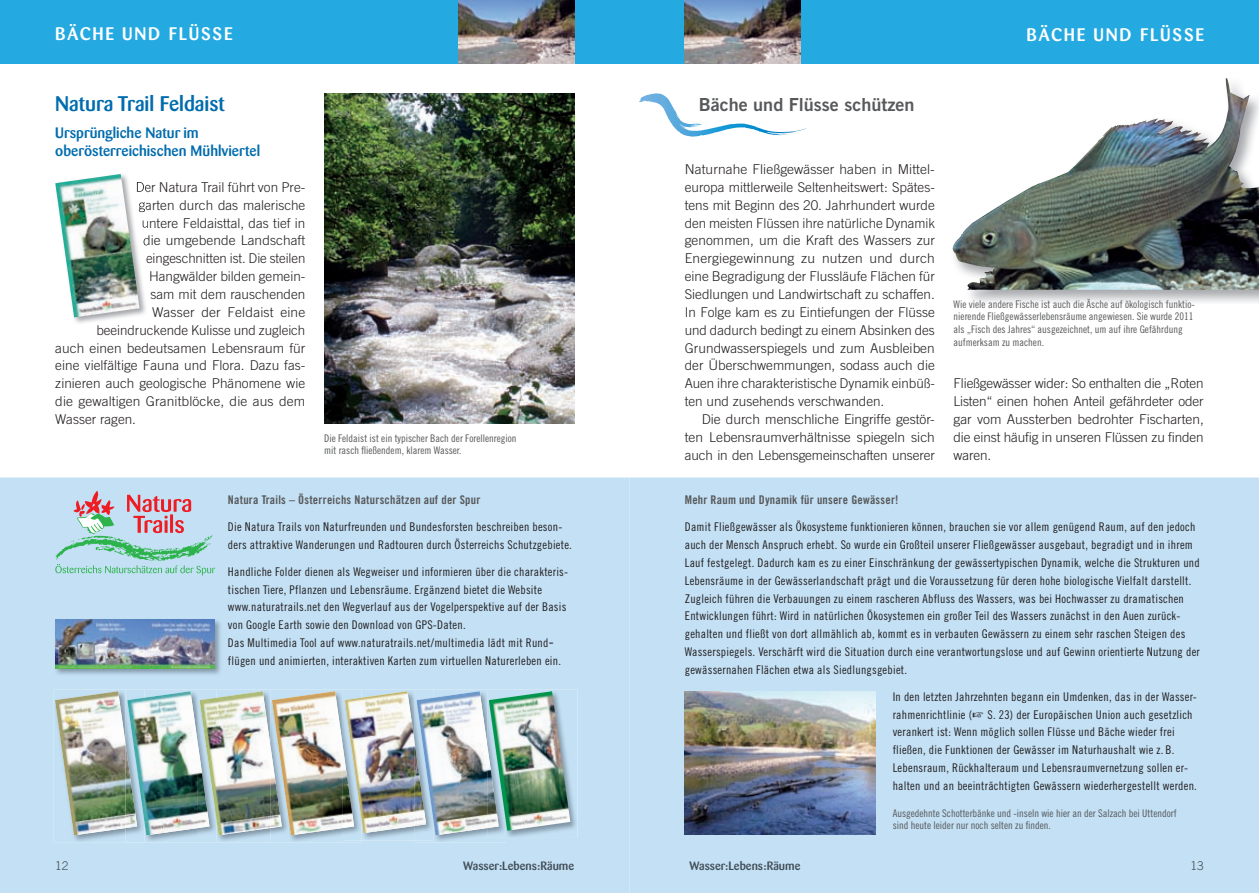
<style>
.page{position:relative;width:1259px;height:893px;background:#fff}
.page>*{position:absolute;margin:0;border:0;box-sizing:border-box;transform-origin:0 0}
.t1{font:500 21px "Barmeno Pro";color:#006cad}
.t2{font:500 18px "Barmeno Pro";letter-spacing:.1em;color:#fff}
.t3{font:18px "Trade Gothic LT Pro Bd 2";color:#57585a}
.t4{font:500 15px/17.9px "Barmeno Pro";color:#006cad}
.t5{font:300 13.5px/17.9px "Trade Gothic LT Pro";color:#231f20;text-align:justify}
.t6{font:12px/17.9px "Trade Gothic LT Pro Cn 18";letter-spacing:.02em;color:#231f20}
.t7{font:12px "Trade Gothic LT Pro Bd Cn 20";letter-spacing:.02em;color:#57585a}
.t8{font:500 12px "Barmeno Pro";color:#414d57}
.t9{font:300 12px "Trade Gothic";color:#414d57}
.t10{font:10.5px/12.6px "Trade Gothic LT Pro Cn 18";color:#57585a}
</style>
<div class="page">
<div style="left:0;top:0;width:1259px;height:64px;background:#24aae1"></div>
<img style="left:74px;top:212px;width:72px;height:111px">
<svg style="left:140px;top:182px;width:7px;height:10px"></svg>
<svg style="left:140px;top:202px;width:7px;height:10px"></svg>
<svg style="left:143px;top:218px;width:4px;height:48px"></svg>
<img style="left:55px;top:174px;width:85px;height:143px">
<div style="left:0;top:477px;width:629px;height:416px;background:#c3e0f4"></div>
<div style="left:57px;top:862px;width:11px;height:8px;background:#c3e0f4"></div>
<div style="left:463px;top:861px;width:111px;height:10px;background:#c3e0f4"></div>
<svg style="left:55px;top:491px;width:160px;height:84px;background:#b5cace"></svg>
<img style="left:324px;top:94px;width:250px;height:330px">
<img style="left:952px;top:78px;width:307px;height:212px">
<div style="left:629px;top:477px;width:630px;height:416px;background:#c3e0f4"></div>
<div style="left:1191px;top:862px;width:12px;height:9px;background:#c3e0f4"></div>
<div style="left:689px;top:861px;width:111px;height:10px;background:#c3e0f4"></div>
<img style="left:685px;top:692px;width:190px;height:143px">
<img style="left:685px;top:0;width:115px;height:64px">
<img style="left:458px;top:0;width:116px;height:64px">
<img style="left:53px;top:690px;width:145px;height:153px">
<img style="left:55px;top:691px;width:143px;height:144px">
<img style="left:126px;top:690px;width:18px;height:152px">
<img style="left:126px;top:744px;width:11px;height:84px">
<img style="left:217px;top:690px;width:53px;height:153px">
<img style="left:198px;top:690px;width:19px;height:153px">
<img style="left:198px;top:744px;width:2px;height:84px">
<img style="left:200px;top:691px;width:70px;height:144px">
<img style="left:289px;top:690px;width:72px;height:153px">
<img style="left:270px;top:690px;width:19px;height:153px">
<img style="left:270px;top:744px;width:2px;height:84px">
<img style="left:272px;top:691px;width:71px;height:144px">
<img style="left:361px;top:690px;width:54px;height:150px">
<img style="left:343px;top:690px;width:18px;height:150px">
<img style="left:343px;top:747px;width:2px;height:81px">
<img style="left:345px;top:691px;width:70px;height:142px">
<img style="left:415px;top:690px;width:91px;height:153px">
<img style="left:415px;top:744px;width:1px;height:82px">
<img style="left:416px;top:691px;width:71px;height:144px">
<img style="left:506px;top:690px;width:71px;height:148px">
<img style="left:487px;top:690px;width:19px;height:148px">
<img style="left:487px;top:744px;width:2px;height:84px">
<img style="left:489px;top:691px;width:81px;height:140px">
<img style="left:54px;top:618px;width:168px;height:58px">
<img style="left:55px;top:619px;width:160px;height:49px">
<svg style="left:639px;top:93px;width:60px;height:44px"></svg>
<h2 class="t2" style="left:55px;top:22px;width:179px">BÄCHE UND FLÜSSE</h2>
<h2 class="t2" style="left:1026px;top:23px;width:179px">BÄCHE UND FLÜSSE</h2>
<h1 class="t1" style="left:55px;top:90px;width:171px">Natura Trail Feldaist</h1>
<p class="t4" style="left:55px;top:124px;width:206px">Ursprüngliche Natur im oberösterreichischen Mühlviertel</p>
<p class="t5" style="left:136px;top:178px;width:171px">Der Natura Trail führt von Pre-</p>
<p class="t5" style="left:139px;top:196px;width:168px">garten durch das malerische</p>
<p class="t5" style="left:142px;top:214px;width:165px">untere Feldaisttal, das tief in</p>
<p class="t5" style="left:143px;top:231px;width:164px">die umgebende Landschaft</p>
<p class="t5" style="left:146px;top:249px;width:161px">eingeschnitten ist. Die steilen</p>
<p class="t5" style="left:149px;top:267px;width:158px">Hangwälder bilden gemein-</p>
<p class="t5" style="left:151px;top:285px;width:156px">sam mit dem rauschenden</p>
<p class="t5" style="left:152px;top:303px;width:155px">Wasser der Feldaist eine</p>
<p class="t5" style="left:97px;top:321px;width:210px">beeindruckende Kulisse und zugleich</p>
<p class="t5" style="left:55px;top:339px;width:252px">auch einen bedeutsamen Lebensraum für</p>
<p class="t5" style="left:55px;top:356px;width:252px">eine vielfältige Fauna und Flora. Dazu fas-</p>
<p class="t5" style="left:55px;top:374px;width:251px">zinieren auch geologische Phänomene wie</p>
<p class="t5" style="left:55px;top:392px;width:251px">die gewaltigen Granitblöcke, die aus dem</p>
<p class="t5" style="left:55px;top:410px;width:82px">Wasser ragen.</p>
<p class="t10" style="left:324px;top:432px;width:194px">Die Feldaist ist ein typischer Bach der Forellenregion mit rasch fließendem, klarem Wasser.</p>
<p class="t7" style="left:228px;top:493px;width:254px">Natura Trails – Österreichs Naturschätzen auf der Spur</p>
<p class="t6" style="left:228px;top:518px;width:345px">Die Natura Trails von Naturfreunden und Bundesforsten beschreiben beson&shy;ders attraktive Wanderungen und Radtouren durch Österreichs Schutzgebiete.</p>
<p class="t6" style="left:228px;top:562px;width:342px">Handliche Folder dienen als Wegweiser und informieren über die charakteris&shy;tischen Tiere, Pflanzen und Lebensräume. Ergänzend bietet die Website www.naturatrails.net den Wegverlauf aus der Vogelperspektive auf der Basis von Google Earth sowie den Download von GPS-Daten.<br>Das Multimedia Tool auf www.naturatrails.net/multimedia lädt mit Rund&shy;flügen und animierten, interaktiven Karten zum virtuellen Naturerleben ein.</p>
<p class="t9" style="left:55px;top:859px;width:15px">12</p>
<p class="t8" style="left:463px;top:858px;width:112px">Wasser:Lebens:Räume</p>
<h2 class="t3" style="left:699px;top:94px;width:217px">Bäche und Flüsse schützen</h2>
<p class="t5" style="left:685px;top:160px;width:252px">Naturnahe Fließgewässer haben in Mittel&shy;europa mittlerweile Seltenheitswert: Spätes&shy;tens mit Beginn des 20. Jahrhundert wurde den meisten Flüssen ihre natürliche Dynamik genommen, um die Kraft des Wassers zur Energiegewinnung zu nutzen und durch eine Begradigung der Flussläufe Flächen für Siedlungen und Landwirtschaft zu schaffen.<br>In Folge kam es zu Eintiefungen der Flüsse und dadurch bedingt zu einem Absinken des Grundwasserspiegels und zum Ausbleiben der Überschwemmungen, sodass auch die Auen ihre charakteristische Dynamik einbüß&shy;ten und zusehends verschwanden.</p>
<p class="t5" style="left:685px;top:410px;width:252px;text-indent:17px">Die durch menschliche Eingriffe gestör&shy;ten Lebensraumverhältnisse spiegeln sich auch in den Lebensgemeinschaften unserer</p>
<p class="t10" style="left:953px;top:298px;width:243px">Wie viele andere Fische ist auch die Äsche auf ökologisch funktio&shy;nierende Fließgewässerlebensräume angewiesen. Sie wurde 2011 als „Fisch des Jahres“ ausgezeichnet, um auf ihre Gefährdung aufmerksam zu machen.</p>
<p class="t5" style="left:953px;top:374px;width:252px">Fließgewässer wider: So enthalten die „Roten Listen“ einen hohen Anteil gefährdeter oder gar vom Aussterben bedrohter Fischarten, die einst häufig in unseren Flüssen zu finden waren.</p>
<p class="t7" style="left:685px;top:493px;width:215px">Mehr Raum und Dynamik für unsere Gewässer!</p>
<p class="t6" style="left:685px;top:518px;width:516px">Damit Fließgewässer als Ökosysteme funktionieren können, brauchen sie vor allem genügend Raum, auf den jedoch auch der Mensch Anspruch erhebt. So wurde ein Großteil unserer Fließgewässer ausgebaut, begradigt und in ihrem Lauf festgelegt. Dadurch kam es zu einer Einschränkung der gewässertypischen Dynamik, welche die Strukturen und Lebensräume in der Gewässerlandschaft prägt und die Voraussetzung für deren hohe biologische Vielfalt darstellt.<br>Zugleich führen die Verbauungen zu einem rascheren Abfluss des Wassers, was bei Hochwasser zu dramatischen Entwicklungen führt: Wird in natürlichen Ökosystemen ein großer Teil des Wassers zunächst in den Auen zurück&shy;gehalten und fließt von dort allmählich ab, kommt es in verbauten Gewässern zu einem sehr raschen Steigen des Wasserspiegels. Verschärft wird die Situation durch eine verantwortungslose und auf Gewinn orientierte Nutzung der gewässernahen Flächen etwa als Siedlungsgebiet.</p>
<p class="t6" style="left:892px;top:687px;width:306px">In den letzten Jahrzehnten begann ein Umdenken, das in der Wasser&shy;rahmenrichtlinie (☞ S. 23) der Europäischen Union auch gesetzlich verankert ist: Wenn möglich sollen Flüsse und Bäche wieder frei fließen, die Funktionen der Gewässer im Naturhaushalt wie z. B.<br>Lebensraum, Rückhalteraum und Lebensraumvernetzung sollen er&shy;halten und an beeinträchtigten Gewässern wiederhergestellt werden.</p>
<p class="t10" style="left:892px;top:807px;width:285px">Ausgedehnte Schotterbänke und -inseln wie hier an der Salzach bei Uttendorf sind heute leider nur noch selten zu finden.</p>
<p class="t8" style="left:689px;top:858px;width:112px">Wasser:Lebens:Räume</p>
<p class="t9" style="left:1190px;top:859px;width:15px">13</p>
</div>
